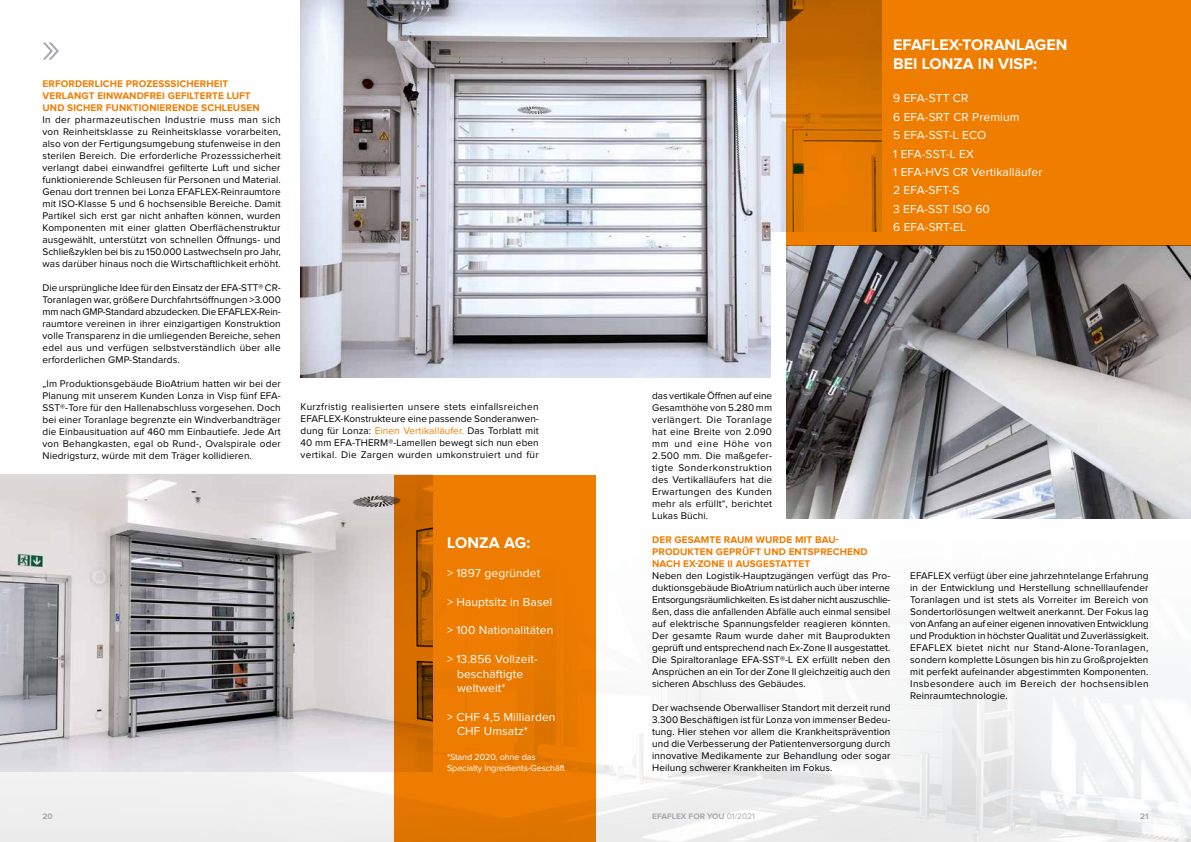
<style>
.page{position:relative;width:1191px;height:842px;background:#fff}
.page>*{position:absolute;margin:0;border:0;box-sizing:border-box;transform-origin:0 0}
.t1{font:700 16px/19.2px "Proxima Nova";color:#fff}
.t2{font:12px/18.4px "Proxima Nova";letter-spacing:.01em;color:#fff}
.t3{font:10px/12px "Proxima Nova";letter-spacing:.01em;color:#000;text-align:justify}
.t4{font:700 10px/12px "Proxima Nova";letter-spacing:.01em;color:#ef7d00}
.t5{font:9px/10.8px "Proxima Nova";letter-spacing:-.01em;color:#fff}
.t6{font:700 8.3px "Proxima Nova";color:#a8a9af}
.s1{color:#ef7d00}
.s2{font-weight:400}
</style>
<div class="page">
<img style="left:0;top:475px;width:1191px;height:367px">
<img style="left:0;top:475px;width:394px;height:296px">
<img style="left:300px;top:0;width:486px;height:378px">
<div style="left:771px;top:232px;width:420px;height:146px;background:#fff"></div>
<img style="left:786px;top:246px;width:405px;height:273px">
<svg style="left:394px;top:475px;width:201px;height:367px;background:#e47600"></svg>
<svg style="left:786px;top:0;width:405px;height:246px;background:#e77900"></svg>
<svg style="left:43px;top:43px;width:16px;height:17px"></svg>
<p class="t4" style="left:43px;top:78px;width:219px">ERFORDERLICHE PROZESSSICHERHEIT<br>VERLANGT EINWANDFREI GEFILTERTE LUFT<br>UND SICHER FUNKTIONIERENDE SCHLEUSEN</p>
<p class="t3" style="left:43px;top:114px;width:240px">In der pharmazeutischen Industrie muss man sich von Reinheitsklasse zu Reinheitsklasse vorarbeiten, also von der Fertigungsumgebung stufenweise in den sterilen Bereich. Die erforderliche Prozesssicherheit verlangt dabei einwandfrei gefilterte Luft und sicher funktionierende Schleusen für Personen und Material.<br>Genau dort trennen bei Lonza EFAFLEX-Reinraumtore mit ISO-Klasse 5 und 6 hochsensible Bereiche. Damit Partikel sich erst gar nicht anhaften können, wurden Komponenten mit einer glatten Oberflächenstruktur ausgewählt, unterstützt von schnellen Öffnungs- und Schließzyklen bei bis zu 150.000 Lastwechseln pro Jahr, was darüber hinaus noch die Wirtschaftlichkeit erhöht.</p>
<p class="t3" style="left:43px;top:282px;width:240px">Die ursprüngliche Idee für den Einsatz der EFA-STT® CR-Toranlagen war, größere Durchfahrtsöffnungen &gt;3.000 mm nach GMP-Standard abzudecken. Die EFAFLEX-Rein&shy;raumtore vereinen in ihrer einzigartigen Konstruktion volle Transparenz in die umliegenden Bereiche, sehen edel aus und verfügen selbstverständlich über alle erforderlichen GMP-Standards.</p>
<p class="t3" style="left:43px;top:378px;width:240px">„Im Produktionsgebäude BioAtrium hatten wir bei der Planung mit unserem Kunden Lonza in Visp fünf EFA-SST®-Tore für den Hallenabschluss vorgesehen. Doch bei einer Toranlage begrenzte ein Windverbandträger die Einbausituation auf 460 mm Einbautiefe. Jede Art von Behangkasten, egal ob Rund-, Ovalspirale oder Niedrigsturz, würde mit dem Träger kollidieren.</p>
<p class="t3" style="left:300px;top:401px;width:240px">Kurzfristig realisierten unsere stets einfallsreichen EFAFLEX-Konstrukteure eine passende Sonderanwen&shy;dung für Lonza: <span class="s1">Einen Vertikalläufer.</span> Das Torblatt mit 40 mm EFA-THERM®-Lamellen bewegt sich nun eben vertikal. Die Zargen wurden umkonstruiert und für</p>
<h1 class="t1" style="left:447px;top:534px;width:85px">LONZA AG:</h1>
<p class="t2" style="left:447px;top:564px;width:95px">&gt; 1897 gegründet</p>
<p class="t2" style="left:447px;top:593px;width:107px">&gt; Hauptsitz in Basel</p>
<p class="t2" style="left:447px;top:622px;width:108px">&gt; 100 Nationalitäten</p>
<p class="t2" style="left:457px;top:652px;width:82px;line-height:14.4px;text-indent:-10px">&gt; 13.856 Vollzeit&shy;beschäftigte weltweit*</p>
<p class="t2" style="left:457px;top:710px;width:100px;line-height:14.4px;text-indent:-10px">&gt; CHF 4,5 Milliarden<br>CHF Umsatz*</p>
<p class="t5" style="left:447px;top:752px;width:119px">*Stand 2020, ohne das<br>Specialty Ingredients-Geschäft</p>
<h1 class="t1" style="left:893px;top:35px;width:176px">EFAFLEX-TORANLAGEN<br>BEI LONZA IN VISP:</h1>
<p class="t2" style="left:893px;top:90px;width:151px">9 EFA-STT CR<br>6 EFA-SRT CR Premium<br>5 EFA-SST-L ECO<br>1 EFA-SST-L EX<br>1 EFA-HVS CR Vertikalläufer<br>2 EFA-SFT-S<br>3 EFA-SST ISO 60<br>6 EFA-SRT-EL</p>
<p class="t3" style="left:652px;top:390px;width:121px">das vertikale Öffnen auf eine Gesamthöhe von 5.280 mm verlängert. Die Toranlage hat eine Breite von 2.090 mm und eine Höhe von 2.500 mm. Die maßgefer&shy;tigte Sonderkonstruktion des Vertikalläufers hat die Erwartungen des Kunden mehr als erfüllt“, berichtet Lukas Büchi.</p>
<p class="t4" style="left:652px;top:534px;width:217px">DER GESAMTE RAUM WURDE MIT BAU-<br>PRODUKTEN GEPRÜFT UND ENTSPRECHEND<br>NACH EX-ZONE II AUSGESTATTET</p>
<p class="t3" style="left:652px;top:570px;width:240px">Neben den Logistik-Hauptzugängen verfügt das Pro&shy;duktionsgebäude BioAtrium natürlich auch über interne Entsorgungsräumlichkeiten. Es ist daher nicht auszuschlie&shy;ßen, dass die anfallenden Abfälle auch einmal sensibel auf elektrische Spannungsfelder reagieren könnten.<br>Der gesamte Raum wurde daher mit Bauprodukten geprüft und entsprechend nach Ex-Zone II ausgestattet.<br>Die Spiraltoranlage EFA-SST®-L EX erfüllt neben den Ansprüchen an ein Tor der Zone II gleichzeitig auch den sicheren Abschluss des Gebäudes.</p>
<p class="t3" style="left:652px;top:702px;width:240px">Der wachsende Oberwalliser Standort mit derzeit rund 3.300 Beschäftigen ist für Lonza von immenser Bedeu&shy;tung. Hier stehen vor allem die Krankheitsprävention und die Verbesserung der Patientenversorgung durch innovative Medikamente zur Behandlung oder sogar Heilung schwerer Krankheiten im Fokus.</p>
<p class="t3" style="left:910px;top:570px;width:240px">EFAFLEX verfügt über eine jahrzehntelange Erfahrung in der Entwicklung und Herstellung schnelllaufender Toranlagen und ist stets als Vorreiter im Bereich von Sondertorlösungen weltweit anerkannt. Der Fokus lag von Anfang an auf einer eigenen innovativen Entwicklung und Produktion in höchster Qualität und Zuverlässigkeit.<br>EFAFLEX bietet nicht nur Stand-Alone-Toranlagen, sondern komplette Lösungen bis hin zu Großprojekten mit perfekt aufeinander abgestimmten Komponenten.<br>Insbesondere auch im Bereich der hochsensiblen Reinraumtechnologie.</p>
<p class="t6" style="left:652px;top:812px;width:104px">EFAFLEX FOR YOU <span class="s2">01/2021</span></p>
<p class="t6" style="left:43px;top:812px;width:12px">20</p>
<p class="t6" style="left:1140px;top:812px;width:10px">21</p>
</div>
